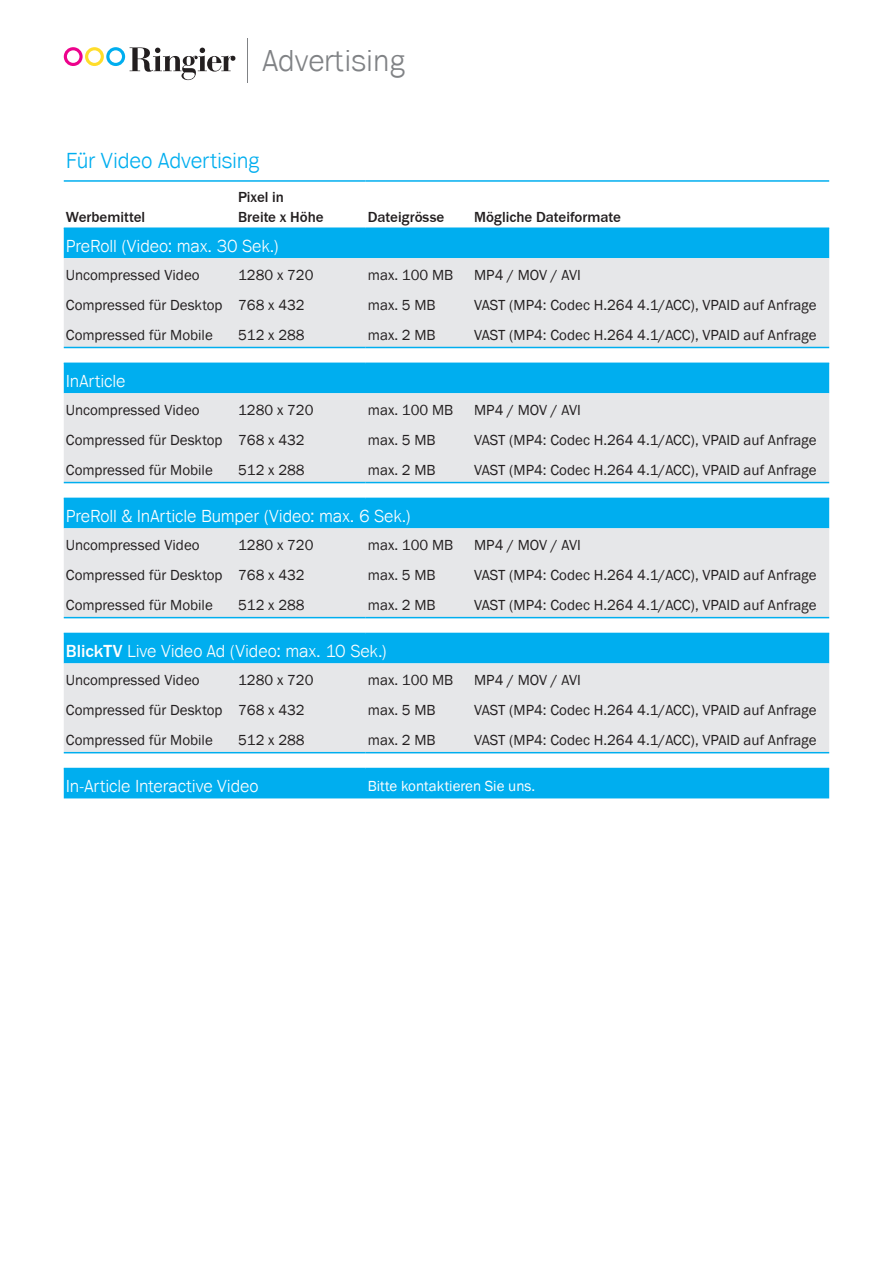
<style>
.page{position:relative;width:893px;height:1263px;background:#fff}
.page>*{position:absolute;margin:0;border:0;box-sizing:border-box;transform-origin:0 0}
.t1{font:300 31.2px "Ringier";color:#808285}
.t2{font:300 22.5px "Ringier";letter-spacing:-.01em;color:#00aeef}
.t3{font:300 18px "Ringier";letter-spacing:-.005em;color:#fff}
.t4{font:15px "Ringier";color:#231f20}
.t5{font:700 15px/19.5px "Ringier";color:#231f20}
.t6{font:15px "Ringier";color:#fff}
.s1{font-weight:700}
</style>
<div class="page">
<svg style="left:64px;top:47px;width:171px;height:33px"></svg>
<hr style="left:248px;top:38px;width:1px;height:45px;background:#808285">
<svg style="left:64px;top:229px;width:765px;height:569px;fill:#00aeef"></svg>
<svg style="left:64px;top:258px;width:765px;height:494px;background:#bddeec"></svg>
<hr style="left:64px;top:347px;width:172px;height:1px;background:#00aeef">
<hr style="left:236px;top:347px;width:130px;height:1px;background:#00aeef">
<hr style="left:366px;top:347px;width:106px;height:1px;background:#00aeef">
<hr style="left:472px;top:347px;width:357px;height:1px;background:#00aeef">
<hr style="left:64px;top:482px;width:172px;height:1px;background:#00aeef">
<hr style="left:236px;top:482px;width:130px;height:1px;background:#00aeef">
<hr style="left:366px;top:482px;width:106px;height:1px;background:#00aeef">
<hr style="left:472px;top:482px;width:357px;height:1px;background:#00aeef">
<hr style="left:64px;top:617px;width:172px;height:1px;background:#00aeef">
<hr style="left:236px;top:617px;width:130px;height:1px;background:#00aeef">
<hr style="left:366px;top:617px;width:106px;height:1px;background:#00aeef">
<hr style="left:472px;top:617px;width:357px;height:1px;background:#00aeef">
<hr style="left:64px;top:752px;width:172px;height:1px;background:#00aeef">
<hr style="left:236px;top:752px;width:130px;height:1px;background:#00aeef">
<hr style="left:366px;top:752px;width:106px;height:1px;background:#00aeef">
<hr style="left:472px;top:752px;width:357px;height:1px;background:#00aeef">
<hr style="left:64px;top:227px;width:172px;height:2px;background:#00aeef">
<hr style="left:236px;top:227px;width:130px;height:2px;background:#00aeef">
<hr style="left:366px;top:227px;width:106px;height:2px;background:#00aeef">
<hr style="left:472px;top:227px;width:357px;height:2px;background:#00aeef">
<hr style="left:64px;top:633px;width:172px;height:1px;background:#00aeef">
<hr style="left:236px;top:633px;width:130px;height:1px;background:#00aeef">
<hr style="left:366px;top:633px;width:106px;height:1px;background:#00aeef">
<hr style="left:472px;top:633px;width:357px;height:1px;background:#00aeef">
<hr style="left:64px;top:498px;width:172px;height:1px;background:#00aeef">
<hr style="left:236px;top:498px;width:130px;height:1px;background:#00aeef">
<hr style="left:366px;top:498px;width:106px;height:1px;background:#00aeef">
<hr style="left:472px;top:498px;width:357px;height:1px;background:#00aeef">
<hr style="left:64px;top:363px;width:172px;height:1px;background:#00aeef">
<hr style="left:236px;top:363px;width:130px;height:1px;background:#00aeef">
<hr style="left:366px;top:363px;width:106px;height:1px;background:#00aeef">
<hr style="left:472px;top:363px;width:357px;height:1px;background:#00aeef">
<hr style="left:64px;top:768px;width:172px;height:1px;background:#00aeef">
<hr style="left:236px;top:768px;width:130px;height:1px;background:#00aeef">
<hr style="left:366px;top:768px;width:106px;height:1px;background:#00aeef">
<hr style="left:472px;top:768px;width:357px;height:1px;background:#00aeef">
<hr style="left:64px;top:180px;width:172px;height:2px;background:#00aeef">
<hr style="left:236px;top:180px;width:130px;height:2px;background:#00aeef">
<hr style="left:366px;top:180px;width:106px;height:2px;background:#00aeef">
<hr style="left:472px;top:180px;width:357px;height:2px;background:#00aeef">
<h1 class="t1" style="left:262px;top:41px;width:145px">Advertising</h1>
<h2 class="t2" style="left:66px;top:147px;width:196px">Für Video Advertising</h2>
<p class="t5" style="left:66px;top:207px;width:81px">Werbemittel</p>
<p class="t5" style="left:238px;top:187px;width:87px">Pixel in<br>Breite x Höhe</p>
<p class="t5" style="left:368px;top:207px;width:78px">Dateigrösse</p>
<p class="t5" style="left:474px;top:207px;width:148px">Mögliche Dateiformate</p>
<p class="t3" style="left:66px;top:235px;width:214px">PreRoll (Video: max. 30 Sek.)</p>
<p class="t4" style="left:66px;top:266px;width:135px">Uncompressed Video</p>
<p class="t4" style="left:238px;top:266px;width:77px">1280 x 720</p>
<p class="t4" style="left:368px;top:266px;width:87px">max. 100 MB</p>
<p class="t4" style="left:474px;top:266px;width:108px">MP4 / MOV / AVI</p>
<p class="t4" style="left:66px;top:296px;width:240px">Compressed für Desktop 768 x 432</p>
<p class="t4" style="left:368px;top:296px;width:69px">max. 5 MB</p>
<p class="t4" style="left:474px;top:296px;width:344px">VAST (MP4: Codec H.264 4.1/ACC), VPAID auf Anfrage</p>
<p class="t4" style="left:66px;top:325px;width:148px">Compressed für Mobile</p>
<p class="t4" style="left:238px;top:325px;width:68px">512 x 288</p>
<p class="t4" style="left:368px;top:325px;width:69px">max. 2 MB</p>
<p class="t4" style="left:474px;top:325px;width:344px">VAST (MP4: Codec H.264 4.1/ACC), VPAID auf Anfrage</p>
<p class="t3" style="left:66px;top:370px;width:61px">InArticle</p>
<p class="t4" style="left:66px;top:401px;width:135px">Uncompressed Video</p>
<p class="t4" style="left:238px;top:401px;width:77px">1280 x 720</p>
<p class="t4" style="left:368px;top:401px;width:87px">max. 100 MB</p>
<p class="t4" style="left:474px;top:401px;width:108px">MP4 / MOV / AVI</p>
<p class="t4" style="left:66px;top:431px;width:240px">Compressed für Desktop 768 x 432</p>
<p class="t4" style="left:368px;top:431px;width:69px">max. 5 MB</p>
<p class="t4" style="left:474px;top:431px;width:344px">VAST (MP4: Codec H.264 4.1/ACC), VPAID auf Anfrage</p>
<p class="t4" style="left:66px;top:460px;width:148px">Compressed für Mobile</p>
<p class="t4" style="left:238px;top:460px;width:68px">512 x 288</p>
<p class="t4" style="left:368px;top:460px;width:69px">max. 2 MB</p>
<p class="t4" style="left:474px;top:460px;width:344px">VAST (MP4: Codec H.264 4.1/ACC), VPAID auf Anfrage</p>
<p class="t3" style="left:66px;top:505px;width:346px">PreRoll &amp; InArticle Bumper (Video: max. 6 Sek.)</p>
<p class="t4" style="left:66px;top:536px;width:135px">Uncompressed Video</p>
<p class="t4" style="left:238px;top:536px;width:77px">1280 x 720</p>
<p class="t4" style="left:368px;top:536px;width:87px">max. 100 MB</p>
<p class="t4" style="left:474px;top:536px;width:108px">MP4 / MOV / AVI</p>
<p class="t4" style="left:66px;top:566px;width:240px">Compressed für Desktop 768 x 432</p>
<p class="t4" style="left:368px;top:566px;width:69px">max. 5 MB</p>
<p class="t4" style="left:474px;top:566px;width:344px">VAST (MP4: Codec H.264 4.1/ACC), VPAID auf Anfrage</p>
<p class="t4" style="left:66px;top:596px;width:148px">Compressed für Mobile</p>
<p class="t4" style="left:238px;top:596px;width:68px">512 x 288</p>
<p class="t4" style="left:368px;top:596px;width:69px">max. 2 MB</p>
<p class="t4" style="left:474px;top:596px;width:344px">VAST (MP4: Codec H.264 4.1/ACC), VPAID auf Anfrage</p>
<p class="t3" style="left:66px;top:640px;width:322px"><span class="s1">BlickTV</span> Live Video Ad (Video: max. 10 Sek.)</p>
<p class="t4" style="left:66px;top:671px;width:135px">Uncompressed Video</p>
<p class="t4" style="left:238px;top:671px;width:77px">1280 x 720</p>
<p class="t4" style="left:368px;top:671px;width:87px">max. 100 MB</p>
<p class="t4" style="left:474px;top:671px;width:108px">MP4 / MOV / AVI</p>
<p class="t4" style="left:66px;top:701px;width:240px">Compressed für Desktop 768 x 432</p>
<p class="t4" style="left:368px;top:701px;width:69px">max. 5 MB</p>
<p class="t4" style="left:474px;top:701px;width:344px">VAST (MP4: Codec H.264 4.1/ACC), VPAID auf Anfrage</p>
<p class="t4" style="left:66px;top:731px;width:148px">Compressed für Mobile</p>
<p class="t4" style="left:238px;top:731px;width:68px">512 x 288</p>
<p class="t4" style="left:368px;top:731px;width:69px">max. 2 MB</p>
<p class="t4" style="left:474px;top:731px;width:344px">VAST (MP4: Codec H.264 4.1/ACC), VPAID auf Anfrage</p>
<p class="t3" style="left:66px;top:775px;width:194px">In-Article Interactive Video</p>
<p class="t6" style="left:368px;top:776px;width:169px">Bitte kontaktieren Sie uns.</p>
</div>
